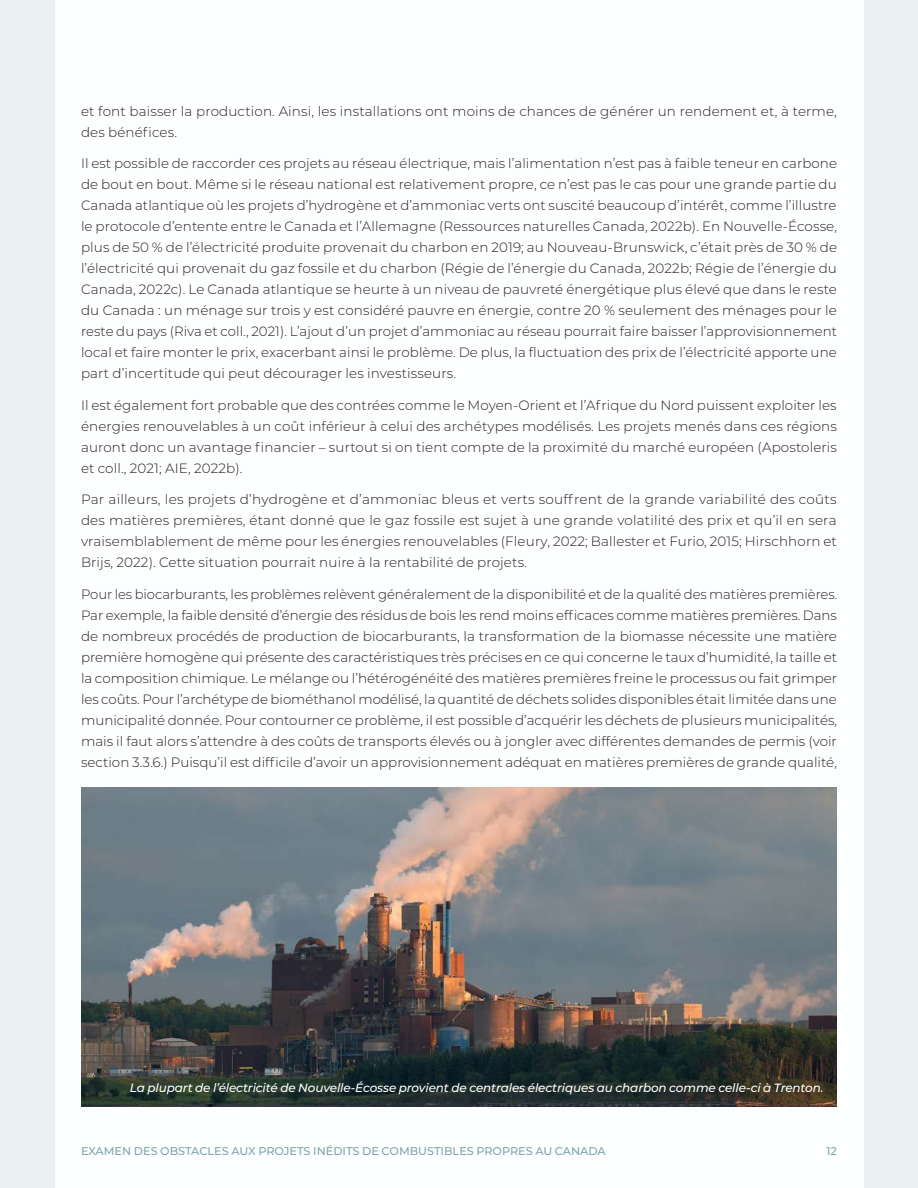
<style>
.page{position:relative;width:918px;height:1188px;background:#eaf0f1}
.page>*{position:absolute;margin:0;border:0;box-sizing:border-box;transform-origin:0 0}
.Body_text_French{font:300 13.5px/21px "Montserrat";letter-spacing:.01em;color:#231f20;text-align:justify}
.Pullquote{font:italic 500 12px "Montserrat";letter-spacing:-.01em;color:#fff}
.t1{font:500 11.25px "Montserrat";color:#7ea6ac}
</style>
<div class="page">
<div style="left:55px;top:0;width:809px;height:1188px;background:#fdfefe"></div>
<img style="left:81px;top:788px;width:756px;height:319px">
<p class="Body_text_French" style="left:81px;top:100px;width:758px">et font baisser la production. Ainsi, les installations ont moins de chances de générer un rendement et, à terme, des bénéfices.</p>
<p class="Body_text_French" style="left:81px;top:152px;width:758px">Il est possible de raccorder ces projets au réseau électrique, mais l’alimentation n’est pas à faible teneur en carbone de bout en bout. Même si le réseau national est relativement propre, ce n’est pas le cas pour une grande partie du Canada atlantique où les projets d’hydrogène et d’ammoniac verts ont suscité beaucoup d’intérêt, comme l’illustre le protocole d’entente entre le Canada et l’Allemagne (Ressources naturelles Canada, 2022b). En Nouvelle-Écosse, plus de 50 % de l’électricité produite provenait du charbon en 2019; au Nouveau-Brunswick, c’était près de 30 % de l’électricité qui provenait du gaz fossile et du charbon (Régie de l’énergie du Canada, 2022b; Régie de l’énergie du Canada, 2022c). Le Canada atlantique se heurte à un niveau de pauvreté énergétique plus élevé que dans le reste du Canada : un ménage sur trois y est considéré pauvre en énergie, contre 20 % seulement des ménages pour le reste du pays (Riva et coll., 2021). L’ajout d’un projet d’ammoniac au réseau pourrait faire baisser l’approvisionnement local et faire monter le prix, exacerbant ainsi le problème. De plus, la fluctuation des prix de l’électricité apporte une part d’incertitude qui peut décourager les investisseurs.</p>
<p class="Body_text_French" style="left:81px;top:394px;width:758px">Il est également fort probable que des contrées comme le Moyen-Orient et l’Afrique du Nord puissent exploiter les énergies renouvelables à un coût inférieur à celui des archétypes modélisés. Les projets menés dans ces régions auront donc un avantage financier – surtout si on tient compte de la proximité du marché européen (Apostoleris et coll., 2021; AIE, 2022b).</p>
<p class="Body_text_French" style="left:81px;top:488px;width:757px">Par ailleurs, les projets d’hydrogène et d’ammoniac bleus et verts souffrent de la grande variabilité des coûts des matières premières, étant donné que le gaz fossile est sujet à une grande volatilité des prix et qu’il en sera vraisemblablement de même pour les énergies renouvelables (Fleury, 2022; Ballester et Furio, 2015; Hirschhorn et Brijs, 2022). Cette situation pourrait nuire à la rentabilité de projets.</p>
<p class="Body_text_French" style="left:81px;top:583px;width:758px">Pour les biocarburants, les problèmes relèvent généralement de la disponibilité et de la qualité des matières premières.<br>Par exemple, la faible densité d’énergie des résidus de bois les rend moins efficaces comme matières premières. Dans de nombreux procédés de production de biocarburants, la transformation de la biomasse nécessite une matière première homogène qui présente des caractéristiques très précises en ce qui concerne le taux d’humidité, la taille et la composition chimique. Le mélange ou l’hétérogénéité des matières premières freine le processus ou fait grimper les coûts. Pour l’archétype de biométhanol modélisé, la quantité de déchets solides disponibles était limitée dans une municipalité donnée. Pour contourner ce problème, il est possible d’acquérir les déchets de plusieurs municipalités, mais il faut alors s’attendre à des coûts de transports élevés ou à jongler avec différentes demandes de permis (voir section 3.3.6.) Puisqu’il est difficile d’avoir un approvisionnement adéquat en matières premières de grande qualité,</p>
<p class="Pullquote" style="left:130px;top:1079px;width:695px">La plupart de l’électricité de Nouvelle-Écosse provient de centrales électriques au charbon comme celle-ci à Trenton.</p>
<p class="t1" style="left:81px;top:1143px;width:526px">EXAMEN DES OBSTACLES AUX PROJETS INÉDITS DE COMBUSTIBLES PROPRES AU CANADA</p>
<p class="t1" style="left:826px;top:1143px;width:12px">12</p>
</div>
